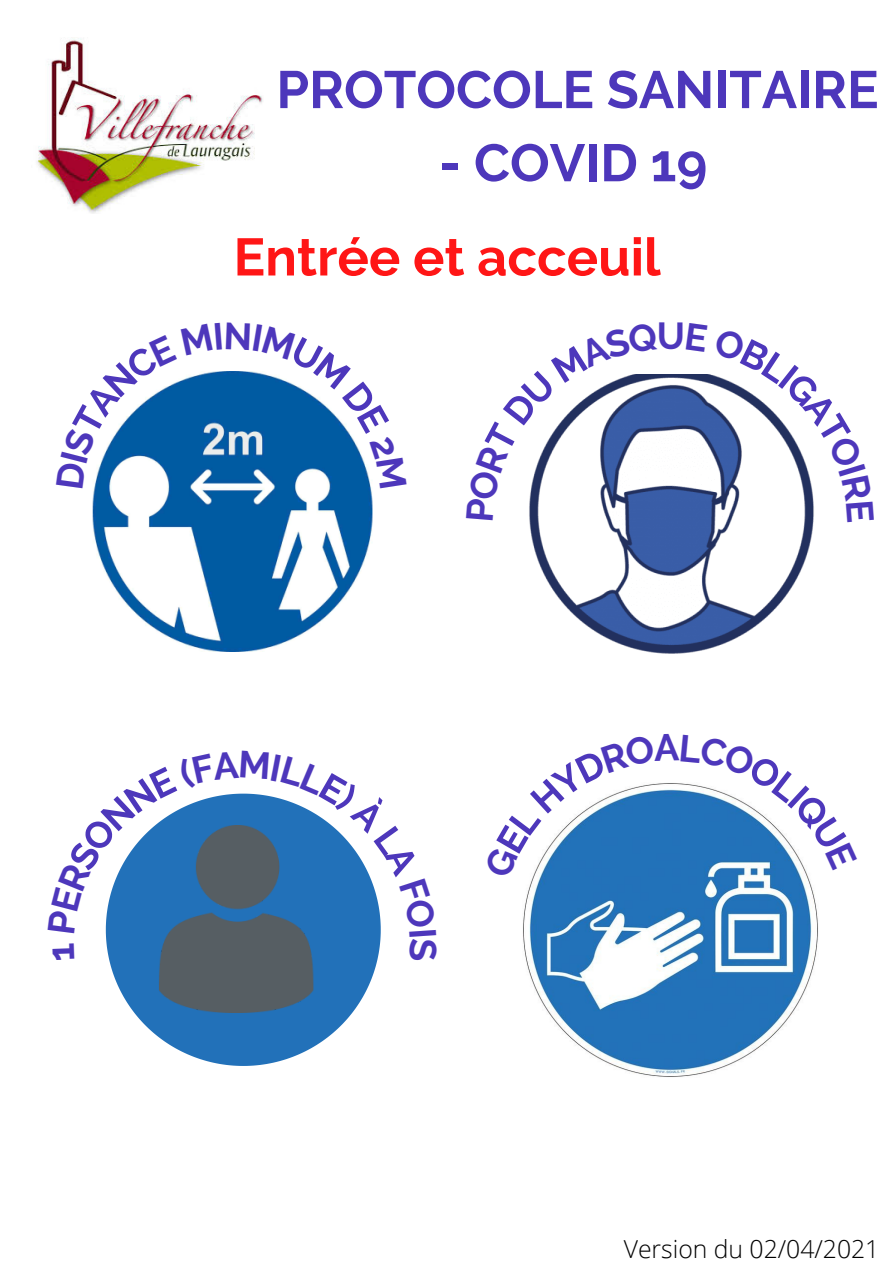
<style>
.page{position:relative;width:893px;height:1263px;background:#fff}
.page>*{position:absolute;margin:0;border:0;box-sizing:border-box;transform-origin:0 0}
.t1{font:700 52.5px "Raleway";color:#4d37bb}
.t2{font:700 52.5px "Raleway";color:#ff1616}
.t3{font:700 37.5px "Raleway";color:#4d37bb}
.t4{font:300 24.75px "Open Sans";color:#000}
</style>
<div class="page">
<img style="left:37px;top:38px;width:226px;height:175px">
<img style="left:523px;top:878px;width:295px;height:199px">
<img style="left:92px;top:488px;width:281px;height:163px">
<svg style="left:109px;top:961px;width:268px;height:105px;fill:#2271b9"></svg>
<img style="left:529px;top:374px;width:285px;height:279px">
<img style="left:144px;top:961px;width:187px;height:51px">
<svg style="left:94px;top:371px;width:278px;height:117px"></svg>
<svg style="left:532px;top:783px;width:277px;height:95px"></svg>
<svg style="left:529px;top:374px;width:128px;height:146px"></svg>
<svg style="left:686px;top:374px;width:128px;height:148px"></svg>
<svg style="left:105px;top:793px;width:276px;height:168px"></svg>
<p class="t1" style="left:276px;top:59px;width:604px">PROTOCOLE SANITAIRE</p>
<p class="t1" style="left:439px;top:132px;width:269px">- COVID 19</p>
<p class="t2" style="left:234px;top:226px;width:428px">Entrée et acceuil</p>
<p class="t3" style="left:657px;top:314px;width:30px">U</p>
<p class="t4" style="left:624px;top:1231px;width:257px">Version du 02/04/2021</p>
</div>
